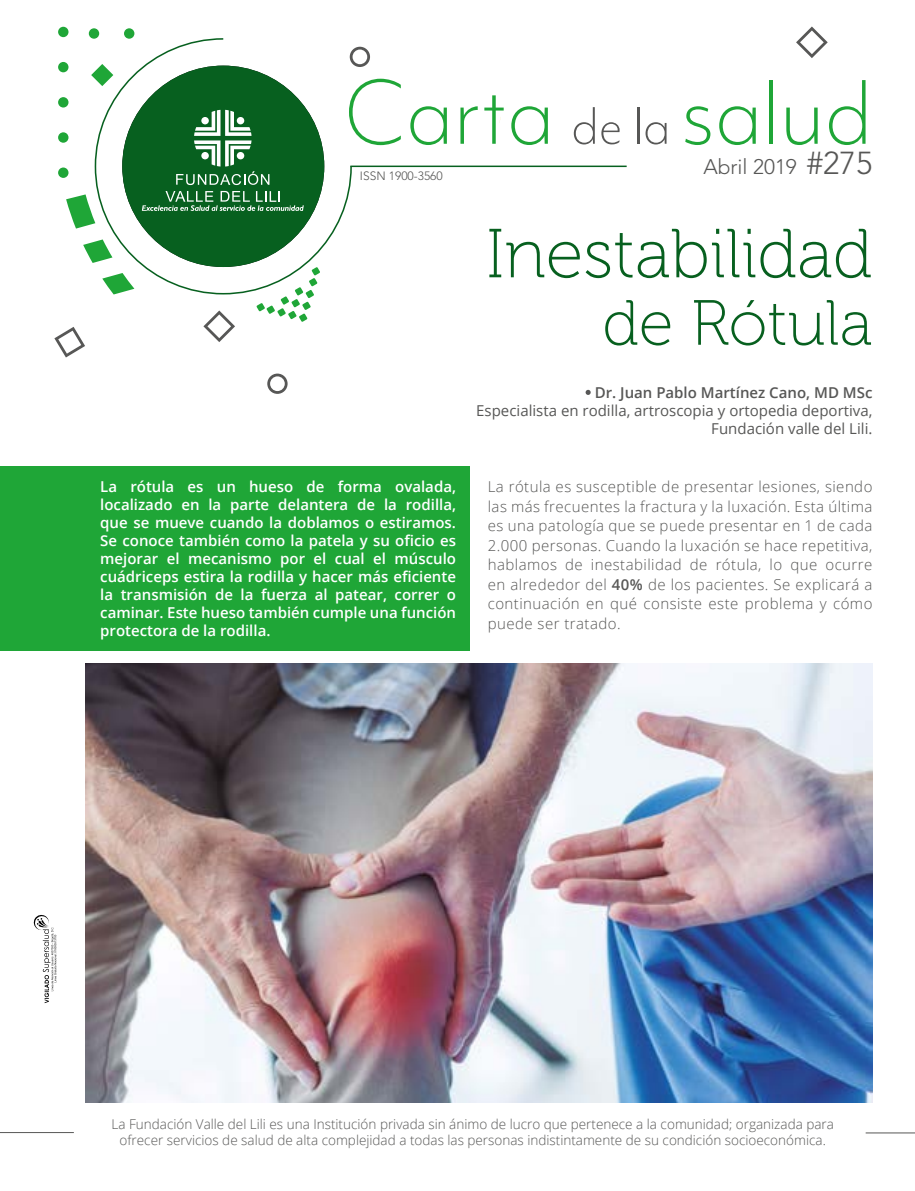
<style>
.page{position:relative;width:915px;height:1191px;background:#fff}
.page>*{position:absolute;margin:0;border:0;box-sizing:border-box;transform-origin:0 0}
.t1{font:300 106.05px "Mr Eaves Mod OT";color:#1fa637}
.t2{font:69.3px "Museo 100";color:#07601f}
.t3{font:63.75px "Museo 100";color:#07601f}
.t4{font:300 21px "Avenir LT Std";color:#575756}
.t5{font:300 15px/19.5px "Open Sans";letter-spacing:.03em;color:#575756;text-align:justify}
.t6{font:600 15px/18px "Open Sans";color:#fff;text-align:justify}
.t7{font:15px/18px "Open Sans";color:#575756;text-align:right}
.t8{font:600 15px "Open Sans";color:#575756}
.t9{font:300 13.5px/16.2px "Open Sans";color:#575756;text-align:center}
.t10{font:300 12px "Avenir LT Std";color:#575756}
.s1{font-size:61.05px;color:#575756}
.s2{font-size:31.5px}
.s3{font-weight:600}
</style>
<div class="page">
<img style="left:85px;top:663px;width:787px;height:439px">
<svg style="left:33px;top:915px;width:23px;height:88px"></svg>
<svg style="left:796px;top:27px;width:31px;height:31px"></svg>
<svg style="left:203px;top:310px;width:32px;height:32px"></svg>
<svg style="left:352px;top:47px;width:18px;height:20px"></svg>
<svg style="left:95px;top:38px;width:257px;height:256px"></svg>
<hr style="left:350px;top:166px;width:276px;height:1px;background:#07601f">
<svg style="left:142px;top:191px;width:162px;height:20px;background:#3b814e"></svg>
<svg style="left:176px;top:110px;width:93px;height:75px"></svg>
<svg style="left:66px;top:194px;width:29px;height:35px"></svg>
<svg style="left:102px;top:273px;width:32px;height:21px"></svg>
<svg style="left:83px;top:239px;width:29px;height:24px"></svg>
<svg style="left:91px;top:64px;width:22px;height:22px"></svg>
<div style="left:58px;top:27px;width:10px;height:10px;background:#1fa637;border-radius:50%"></div>
<div style="left:58px;top:62px;width:10px;height:10px;background:#1fa637;border-radius:50%"></div>
<div style="left:58px;top:97px;width:10px;height:10px;background:#1fa637;border-radius:50%"></div>
<div style="left:58px;top:132px;width:10px;height:11px;background:#1fa637;border-radius:50%"></div>
<div style="left:58px;top:167px;width:10px;height:11px;background:#1fa637;border-radius:50%"></div>
<div style="left:89px;top:28px;width:10px;height:11px;background:#1fa637;border-radius:50%"></div>
<div style="left:124px;top:28px;width:10px;height:11px;background:#1fa637;border-radius:50%"></div>
<svg style="left:256px;top:267px;width:64px;height:55px"></svg>
<svg style="left:267px;top:373px;width:20px;height:21px"></svg>
<hr style="left:0;top:1132px;width:74px;height:1px;background:#575756">
<hr style="left:865px;top:1132px;width:49px;height:1px;background:#575756">
<svg style="left:54px;top:327px;width:31px;height:30px"></svg>
<div style="left:0;top:465px;width:469px;height:185px;background:#1fa637"></div>
<svg style="left:585px;top:390px;width:5px;height:5px"></svg>
<h1 class="t1" style="left:344px;top:55px;width:529px">Carta <span class="s1">de la</span> salud</h1>
<p class="t10" style="left:360px;top:168px;width:84px">ISSN 1900-3560</p>
<h3 class="t4" style="left:703px;top:154px;width:170px">Abril 2019 <span class="s2">#275</span></h3>
<h2 class="t2" style="left:485px;top:217px;width:388px">Inestabilidad</h2>
<h3 class="t3" style="left:602px;top:289px;width:271px">de Rótula</h3>
<p class="t8" style="left:594px;top:382px;width:279px">Dr. Juan Pablo Martínez Cano, MD MSc</p>
<p class="t7" style="left:476px;top:401px;width:397px">Especialista en rodilla, artroscopia y ortopedia deportiva,<br>Fundación valle del Lili.</p>
<p class="t6" style="left:100px;top:477px;width:357px">La rótula es un hueso de forma ovalada, localizado en la parte delantera de la rodilla, que se mueve cuando la doblamos o estiramos.<br>Se conoce también como la patela y su oficio es mejorar el mecanismo por el cual el músculo cuádriceps estira la rodilla y hacer más eficiente la transmisión de la fuerza al patear, correr o caminar. Este hueso también cumple una función protectora de la rodilla.</p>
<p class="t5" style="left:487px;top:476px;width:386px">La rótula es susceptible de presentar lesiones, siendo las más frecuentes la fractura y la luxación. Esta última es una patología que se puede presentar en 1 de cada 2.000 personas. Cuando la luxación se hace repetitiva, hablamos de inestabilidad de rótula, lo que ocurre en alrededor del <span class="s3">40%</span> de los pacientes. Se explicará a continuación en qué consiste este problema y cómo puede ser tratado.</p>
<p class="t9" style="left:111px;top:1115px;width:723px">La Fundación Valle del Lili es una Institución privada sin ánimo de lucro que pertenece a la comunidad; organizada para ofrecer servicios de salud de alta complejidad a todas las personas indistintamente de su condición socioeconómica.</p>
</div>
